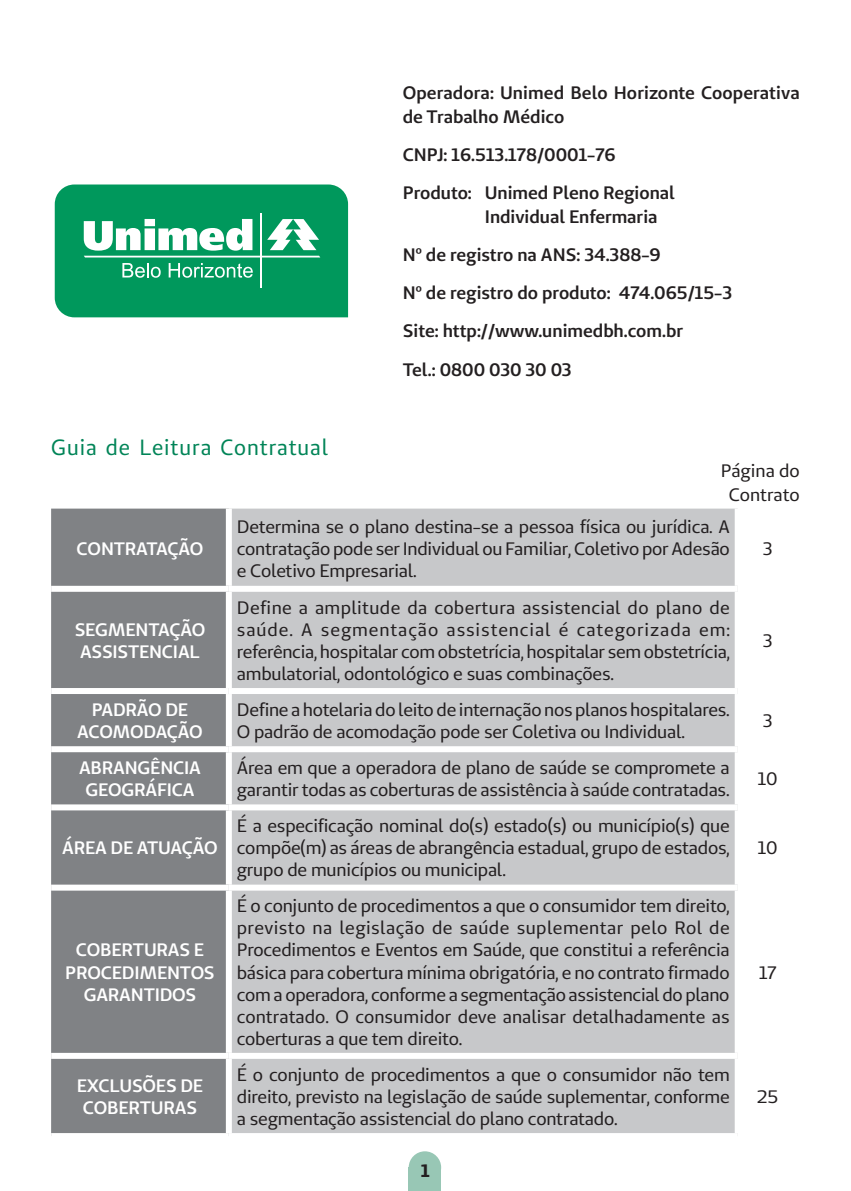
<style>
.page{position:relative;width:851px;height:1191px;background:#fff}
.page>*{position:absolute;margin:0;border:0;box-sizing:border-box;transform-origin:0 0}
.TITULOS{font:22px "Unimed Sans";letter-spacing:.045em;color:#008457;scale:.95 1}
.Texto_TABELA_peq{font:18px/22px "Unimed Sans";letter-spacing:-.01em;color:#231f20;text-align:justify}
.Texto{font:600 18px/24px "Unimed Sans";color:#231f20}
.Texto_TABELA_peq-2{font:600 18px/22px "Unimed Sans";letter-spacing:-.01em;color:#fff;text-align:center}
.Texto-2{font:18px "Unimed Sans";color:#231f20}
.t1{font:700 18px "Unimed Sans";color:#231f20}
</style>
<div class="page">
<div style="left:408px;top:1167px;width:33px;height:24px;background:#98c7b5"></div>
<div style="left:408px;top:1151px;width:33px;height:32px;background:#98c7b5;border-radius:50%"></div>
<svg style="left:51px;top:508px;width:175px;height:625px;background:#828487"></svg>
<div style="left:232px;top:508px;width:502px;height:625px;background:#c7c8ca"></div>
<div style="left:51px;top:586px;width:178px;height:6px;background:#fff"></div>
<div style="left:229px;top:586px;width:508px;height:6px;background:#fff"></div>
<div style="left:51px;top:688px;width:178px;height:6px;background:#fff"></div>
<div style="left:229px;top:688px;width:508px;height:6px;background:#fff"></div>
<div style="left:51px;top:746px;width:178px;height:6px;background:#fff"></div>
<div style="left:229px;top:746px;width:508px;height:6px;background:#fff"></div>
<div style="left:51px;top:804px;width:178px;height:6px;background:#fff"></div>
<div style="left:229px;top:804px;width:508px;height:6px;background:#fff"></div>
<div style="left:51px;top:884px;width:178px;height:6px;background:#fff"></div>
<div style="left:229px;top:884px;width:508px;height:6px;background:#fff"></div>
<div style="left:51px;top:1052px;width:178px;height:6px;background:#fff"></div>
<div style="left:229px;top:1052px;width:508px;height:6px;background:#fff"></div>
<svg style="left:54px;top:184px;width:295px;height:134px;background:#26a774"></svg>
<p class="TITULOS" style="left:51px;top:433px;width:293px">Guia de Leitura Contratual</p>
<p class="Texto" style="left:403px;top:80px;width:398px">Operadora: Unimed Belo Horizonte Cooperativa de Trabalho Médico</p>
<p class="Texto" style="left:403px;top:142px;width:214px">CNPJ: 16.513.178/0001-76</p>
<p class="Texto" style="left:485px;top:180px;width:191px;text-indent:-82px">Produto: Unimed Pleno Regional<br>Individual Enfermaria</p>
<p class="Texto" style="left:403px;top:242px;width:259px">Nº de registro na ANS: 34.388-9</p>
<p class="Texto" style="left:403px;top:281px;width:331px">Nº de registro do produto: 474.065/15-3</p>
<p class="Texto" style="left:403px;top:319px;width:282px">Site: http://www.unimedbh.com.br</p>
<p class="Texto" style="left:403px;top:357px;width:170px">Tel.: 0800 030 30 03</p>
<p class="Texto-2" style="left:720px;top:459px;width:80px">Página do</p>
<p class="Texto-2" style="left:728px;top:483px;width:72px">Contrato</p>
<p class="Texto_TABELA_peq-2" style="left:77px;top:538px;width:128px">CONTRATAÇÃO</p>
<p class="Texto_TABELA_peq-2" style="left:75px;top:618px;width:132px;text-align:left">SEGMENTAÇÃO<br>ASSISTENCIAL</p>
<p class="Texto_TABELA_peq" style="left:237px;top:516px;width:494px">Determina se o plano destina-se a pessoa física ou jurídica. A contratação pode ser Individual ou Familiar, Coletivo por Adesão e Coletivo Empresarial.</p>
<p class="Texto_TABELA_peq" style="left:237px;top:596px;width:494px">Define a amplitude da cobertura assistencial do plano de saúde. A segmentação assistencial é categorizada em: referência, hospitalar com obstetrícia, hospitalar sem obstetrícia, ambulatorial, odontológico e suas combinações.</p>
<p class="Texto_TABELA_peq" style="left:762px;top:538px;width:11px">3</p>
<p class="Texto_TABELA_peq" style="left:762px;top:629px;width:11px">3</p>
<p class="Texto_TABELA_peq-2" style="left:77px;top:698px;width:127px">PADRÃO DE<br>ACOMODAÇÃO</p>
<p class="Texto_TABELA_peq" style="left:237px;top:698px;width:494px">Define a hotelaria do leito de internação nos planos hospitalares.<br>O padrão de acomodação pode ser Coletiva ou Individual.</p>
<p class="Texto_TABELA_peq" style="left:762px;top:709px;width:11px">3</p>
<p class="Texto_TABELA_peq-2" style="left:79px;top:756px;width:123px">ABRANGÊNCIA<br>GEOGRÁFICA</p>
<p class="Texto_TABELA_peq" style="left:237px;top:756px;width:494px">Área em que a operadora de plano de saúde se compromete a garantir todas as coberturas de assistência à saúde contratadas.</p>
<p class="Texto_TABELA_peq" style="left:757px;top:767px;width:21px">10</p>
<p class="Texto_TABELA_peq-2" style="left:62px;top:836px;width:157px">ÁREA DE ATUAÇÃO</p>
<p class="Texto_TABELA_peq-2" style="left:65px;top:938px;width:151px">COBERTURAS E<br>PROCEDIMENTOS<br>GARANTIDOS</p>
<p class="Texto_TABELA_peq" style="left:237px;top:814px;width:494px">É a especificação nominal do(s) estado(s) ou município(s) que compõe(m) as áreas de abrangência estadual, grupo de estados, grupo de municípios ou municipal.</p>
<p class="Texto_TABELA_peq" style="left:237px;top:895px;width:494px">É o conjunto de procedimentos a que o consumidor tem direito, previsto na legislação de saúde suplementar pelo Rol de Procedimentos e Eventos em Saúde, que constitui a referência básica para cobertura mínima obrigatória, e no contrato firmado com a operadora, conforme a segmentação assistencial do plano contratado. O consumidor deve analisar detalhadamente as coberturas a que tem direito.</p>
<p class="Texto_TABELA_peq-2" style="left:77px;top:1074px;width:128px">EXCLUSÕES DE<br>COBERTURAS</p>
<p class="Texto_TABELA_peq" style="left:237px;top:1063px;width:494px">É o conjunto de procedimentos a que o consumidor não tem direito, previsto na legislação de saúde suplementar, conforme a segmentação assistencial do plano contratado.</p>
<p class="t1" style="left:421px;top:1159px;width:10px">1</p>
<p class="Texto_TABELA_peq" style="left:757px;top:836px;width:21px">10</p>
<p class="Texto_TABELA_peq" style="left:759px;top:961px;width:19px">17</p>
<p class="Texto_TABELA_peq" style="left:757px;top:1085px;width:23px">25</p>
</div>
